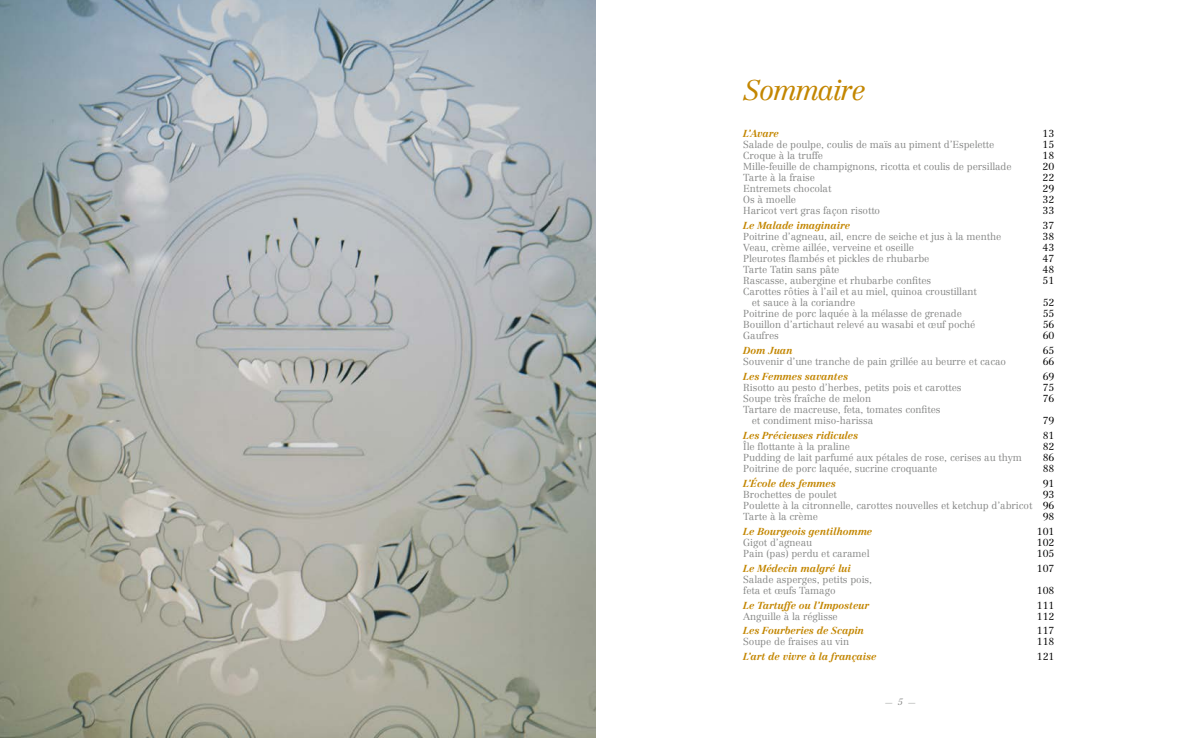
<style>
.page{position:relative;width:1191px;height:738px;background:#fff}
.page>*{position:absolute;margin:0;border:0;box-sizing:border-box;transform-origin:0 0}
.t1{font:italic 300 28px "Centennial";letter-spacing:-.05em;color:#c38600}
.t2{font:300 10px/11px "Centennial";letter-spacing:-.01em;color:#868786}
.t3{font:italic 700 10px "Centennial";letter-spacing:-.01em;color:#c38600}
.t4{font:300 10px "Centennial";letter-spacing:-.01em;color:#000}
.s1{color:#000}
</style>
<div class="page">
<img style="left:0;top:0;width:595px;height:737px">
<h1 class="t1" style="left:743px;top:73px;width:124px">Sommaire</h1>
<p class="t3" style="left:743px;top:127px;width:37px">L’Avare</p>
<p class="t4" style="left:1042px;top:128px;width:13px">13</p>
<p class="t2" style="left:743px;top:139px;width:252px">Salade de poulpe, coulis de maïs au piment d’Espelette</p>
<p class="t4" style="left:1042px;top:139px;width:13px">15</p>
<p class="t2" style="left:743px;top:150px;width:81px">Croque à la truffe</p>
<p class="t4" style="left:1042px;top:150px;width:13px">18</p>
<p class="t2" style="left:743px;top:161px;width:270px">Mille-feuille de champignons, ricotta et coulis de persillade</p>
<p class="t4" style="left:1042px;top:161px;width:13px">20</p>
<p class="t2" style="left:743px;top:172px;width:73px">Tarte à la fraise</p>
<p class="t4" style="left:1042px;top:172px;width:13px">22</p>
<p class="t2" style="left:743px;top:183px;width:90px">Entremets chocolat</p>
<p class="t4" style="left:1042px;top:183px;width:13px">29</p>
<p class="t2" style="left:743px;top:194px;width:54px">Os à moelle</p>
<p class="t4" style="left:1042px;top:194px;width:13px">32</p>
<p class="t2" style="left:743px;top:205px;width:138px">Haricot vert gras façon risotto</p>
<p class="t4" style="left:1042px;top:205px;width:13px">33</p>
<p class="t3" style="left:743px;top:219px;width:108px">Le Malade imaginaire</p>
<p class="t4" style="left:1042px;top:219px;width:13px">37</p>
<p class="t2" style="left:743px;top:231px;width:259px">Poitrine d’agneau, ail, encre de seiche et jus à la menthe</p>
<p class="t4" style="left:1042px;top:230px;width:13px">38</p>
<p class="t2" style="left:743px;top:242px;width:172px">Veau, crème aillée, verveine et oseille</p>
<p class="t4" style="left:1042px;top:241px;width:13px">43</p>
<p class="t2" style="left:743px;top:253px;width:188px">Pleurotes flambés et pickles de rhubarbe</p>
<p class="t4" style="left:1042px;top:252px;width:13px">47</p>
<p class="t2" style="left:743px;top:264px;width:98px">Tarte Tatin sans pâte</p>
<p class="t4" style="left:1042px;top:263px;width:13px">48</p>
<p class="t2" style="left:743px;top:275px;width:189px">Rascasse, aubergine et rhubarbe confites</p>
<p class="t4" style="left:1042px;top:274px;width:13px">51</p>
<p class="t2" style="left:752px;top:286px;width:226px;text-indent:-9px">Carottes rôties à l’ail et au miel, quinoa croustillant et sauce à la coriandre</p>
<p class="t4" style="left:1042px;top:296px;width:13px">52</p>
<p class="t2" style="left:743px;top:308px;width:220px">Poitrine de porc laquée à la mélasse de grenade</p>
<p class="t4" style="left:1042px;top:307px;width:13px">55</p>
<p class="t2" style="left:743px;top:319px;width:234px">Bouillon d’artichaut relevé au wasabi et œuf poché</p>
<p class="t4" style="left:1042px;top:318px;width:13px">56</p>
<p class="t2" style="left:743px;top:330px;width:37px">Gaufres</p>
<p class="t4" style="left:1042px;top:329px;width:13px">60</p>
<p class="t3" style="left:743px;top:344px;width:51px">Dom Juan</p>
<p class="t4" style="left:1042px;top:344px;width:13px">65</p>
<p class="t2" style="left:743px;top:356px;width:264px">Souvenir d’une tranche de pain grillée au beurre et cacao</p>
<p class="t4" style="left:1042px;top:355px;width:13px">66</p>
<p class="t3" style="left:743px;top:370px;width:106px">Les Femmes savantes</p>
<p class="t4" style="left:1042px;top:370px;width:13px">69</p>
<p class="t2" style="left:743px;top:382px;width:220px">Risotto au pesto d’herbes, petits pois et carottes</p>
<p class="t4" style="left:1042px;top:381px;width:13px">75</p>
<p class="t2" style="left:743px;top:393px;width:129px">Soupe très fraîche de melon</p>
<p class="t4" style="left:1042px;top:392px;width:13px">76</p>
<p class="t2" style="left:752px;top:404px;width:190px;text-indent:-9px">Tartare de macreuse, feta, tomates confites et condiment miso-harissa</p>
<p class="t4" style="left:1042px;top:414px;width:13px">79</p>
<p class="t3" style="left:743px;top:429px;width:116px">Les Précieuses ridicules</p>
<p class="t4" style="left:1042px;top:429px;width:13px">81</p>
<p class="t2" style="left:743px;top:440px;width:108px">Île flottante à la praline</p>
<p class="t4" style="left:1042px;top:440px;width:13px">82</p>
<p class="t2" style="left:743px;top:451px;width:280px">Pudding de lait parfumé aux pétales de rose, cerises au thym</p>
<p class="t4" style="left:1042px;top:451px;width:13px">86</p>
<p class="t2" style="left:743px;top:462px;width:195px">Poitrine de porc laquée, sucrine croquante</p>
<p class="t4" style="left:1042px;top:462px;width:13px">88</p>
<p class="t3" style="left:743px;top:477px;width:94px">L’École des femmes</p>
<p class="t4" style="left:1042px;top:477px;width:13px">91</p>
<p class="t2" style="left:743px;top:488px;width:95px">Brochettes de poulet</p>
<p class="t2" style="left:743px;top:488px;width:312px;text-align:justify;text-indent:299px"><span class="s1">93<br></span>Poulette à la citronnelle, carottes nouvelles et ketchup d’abricot <span class="s1">96<br></span>Tarte à la crème</p>
<p class="t4" style="left:1042px;top:510px;width:13px">98</p>
<p class="t3" style="left:743px;top:524px;width:130px">Le Bourgeois gentilhomme</p>
<p class="t4" style="left:1036px;top:525px;width:19px">101</p>
<p class="t2" style="left:743px;top:536px;width:70px">Gigot d’agneau</p>
<p class="t4" style="left:1036px;top:536px;width:19px">102</p>
<p class="t2" style="left:743px;top:547px;width:128px">Pain (pas) perdu et caramel</p>
<p class="t4" style="left:1036px;top:547px;width:19px">105</p>
<p class="t3" style="left:743px;top:561px;width:109px">Le Médecin malgré lui</p>
<p class="t4" style="left:1036px;top:561px;width:19px">107</p>
<p class="t2" style="left:743px;top:573px;width:130px">Salade asperges, petits pois, feta et œufs Tamago</p>
<p class="t4" style="left:1036px;top:583px;width:19px">108</p>
<p class="t3" style="left:743px;top:598px;width:127px">Le Tartuffe ou l’Imposteur</p>
<p class="t4" style="left:1036px;top:598px;width:19px">111</p>
<p class="t2" style="left:743px;top:610px;width:96px">Anguille à la réglisse</p>
<p class="t4" style="left:1036px;top:609px;width:19px">112</p>
<p class="t3" style="left:743px;top:624px;width:122px">Les Fourberies de Scapin</p>
<p class="t4" style="left:1036px;top:624px;width:19px">117</p>
<p class="t2" style="left:743px;top:636px;width:107px">Soupe de fraises au vin</p>
<p class="t4" style="left:1036px;top:635px;width:19px">118</p>
<p class="t3" style="left:743px;top:650px;width:135px">L’art de vivre à la française</p>
<p class="t4" style="left:1036px;top:650px;width:19px">121</p>
</div>
